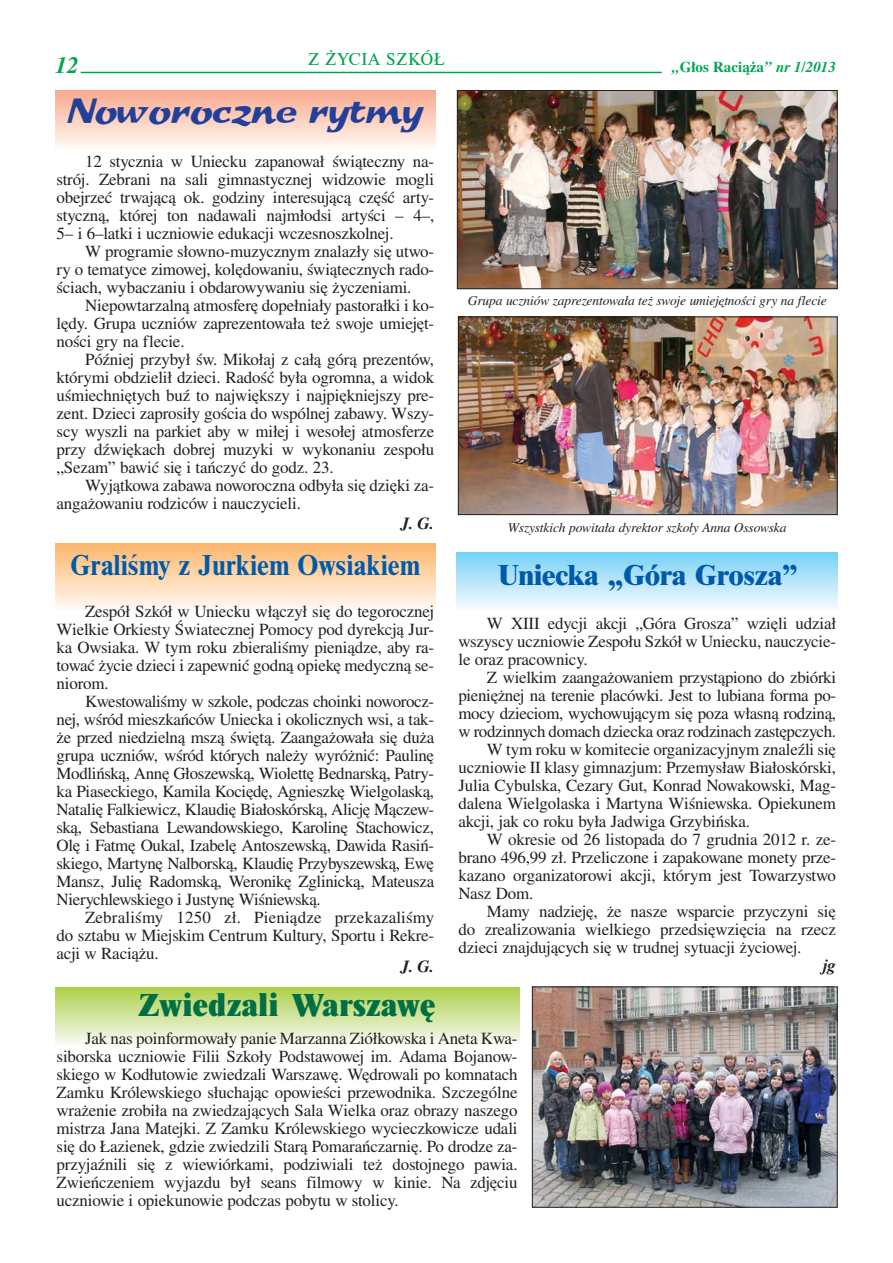
<style>
.page{position:relative;width:893px;height:1263px;background:#fff}
.page>*{position:absolute;margin:0;border:0;box-sizing:border-box;transform-origin:0 0}
.t1{font:36px "EFN Rondo";letter-spacing:-.015em;color:#223f9a}
.t2{font:700 expanded 33px "Nimbus Rom DCE";color:#006f45}
.t3{font:700 30px "Nimbus Rom DCE";color:#005aaa;scale:.95 1}
.t4{font:700 expanded 30px "Nimbus Rom No 9 TCE";letter-spacing:-.02em;color:#005aaa}
.t5{font:italic 700 21px "Ptimes";color:#00a650}
.t6{font:18px "Nimbus Rom DCE";letter-spacing:.025em;color:#00a650}
.t7{font:16.95px/18px "Nimbus Rom No 9 LCE";letter-spacing:-.01em;color:#231f20;text-align:justify}
.t8{font:16.95px "Nimbus Rom No 9 LCE Med Ita";color:#231f20}
.t9{font:italic 13.5px "Nimbus Rom No 9 LCE";letter-spacing:-.01em;color:#231f20}
.t10{font:700 13.5px "Ptimes";color:#00a650}
.s1{font-style:italic}
</style>
<div class="page">
<hr style="left:81px;top:72px;width:581px;height:1px;background:#00a650">
<img style="left:534px;top:989px;width:301px;height:217px">
<div style="left:532px;top:987px;width:305px;height:221px;border:1px solid #231f20"></div>
<div style="left:55px;top:91px;width:381px;height:57px;background:linear-gradient(to bottom,#f9aa8e,#fff7f1)"></div>
<div style="left:457px;top:552px;width:380px;height:58px;background:linear-gradient(to bottom,#76d0f7,#f5fafe)"></div>
<div style="left:55px;top:544px;width:381px;height:65px;background:linear-gradient(to bottom,#fcb76c,#fff8f0)"></div>
<div style="left:55px;top:987px;width:464px;height:57px;background:linear-gradient(to bottom,#add049,#f7f9f1)"></div>
<img style="left:459px;top:92px;width:376px;height:195px">
<div style="left:457px;top:90px;width:380px;height:199px;border:1px solid #231f20"></div>
<img style="left:460px;top:319px;width:375px;height:194px">
<div style="left:458px;top:317px;width:379px;height:198px;border:1px solid #231f20"></div>
<p class="t6" style="left:308px;top:52px;width:138px">Z ŻYCIA SZKÓŁ</p>
<p class="t5" style="left:55px;top:56px;width:25px">12</p>
<p class="t10" style="left:672px;top:62px;width:165px"><span class="s1">„</span>G∏os Racià˝a<span class="s1">” nr 1/2013</span></p>
<h1 class="t1" style="left:67px;top:90px;width:358px">No wo rocz ne ryt my</h1>
<p class="t7" style="left:57px;top:154px;width:379px;text-indent:28px">12 stycz nia w Uniec ku za pa no wał świą tecz ny na - strój. Ze bra ni na sa li gim na stycz nej wi dzo wie mo gli obej rzeć trwa ją cą ok. go dzi ny in te re su ją cą część ar ty - stycz ną, któ rej ton nada wa li naj młod si ar ty ści – 4–, 5– i 6–lat ki i ucznio wie edu ka cji wcze snosz kol nej.</p>
<p class="t7" style="left:57px;top:244px;width:379px;text-indent:28px">W pro gra mie słow no -mu zycz nym zna la zły się utwo - ry o te ma ty ce zi mo wej, ko lę do wa niu, świą tecz nych ra do - ściach, wy ba cza niu i ob da ro wy wa niu się ży cze nia mi.</p>
<p class="t7" style="left:57px;top:298px;width:379px;text-indent:28px">Nie po wta rzal ną at mos fe rę do peł nia ły pa sto rał ki i ko - lę dy. Gru pa uczniów za pre zen to wa ła też swo je umie jęt - no ści gry na fle cie.</p>
<p class="t7" style="left:57px;top:352px;width:379px;text-indent:28px">Póź niej przy był św. Mi ko łaj z ca łą gó rą pre zen tów, któ ry mi ob dzie lił dzie ci. Ra dość by ła ogrom na, a wi dok uśmiech nię tych buź to naj więk szy i naj pięk niej szy pre - zent. Dzie ci za pro si ły go ścia do wspól nej za ba wy. Wszy - scy wy szli na par kiet aby w mi łej i we so łej at mos fe rze przy dźwię kach do brej mu zy ki w wy ko na niu ze spo łu „Se zam” ba wić się i tań czyć do godz. 23.</p>
<p class="t7" style="left:57px;top:478px;width:379px;text-indent:28px">Wy jąt ko wa za ba wa no wo rocz na od by ła się dzię ki za - an ga żo wa niu ro dzi ców i na uczy cie li.</p>
<p class="t8" style="left:401px;top:517px;width:35px">J. G.</p>
<h3 class="t3" style="left:70px;top:553px;width:370px">Graliśmy z Jurkiem Owsiakiem</h3>
<p class="t7" style="left:57px;top:604px;width:379px;text-indent:28px">Ze spół Szkół w Uniec ku włą czył się do te go rocz nej Wiel kie Or kie sty Świa tecz nej Po mo cy pod dy rek cją Jur - ka Owsia ka. W tym ro ku zbie ra li śmy pie nią dze, aby ra - to wać ży cie dzie ci i za pew nić god ną opie kę me dycz ną se - nio rom.</p>
<p class="t7" style="left:57px;top:694px;width:379px;text-indent:28px">Kwe sto wa li śmy w szko le, pod czas cho in ki no wo rocz - nej, wśród miesz kań ców Uniec ka i oko licz nych wsi, a tak - że przed nie dziel ną mszą świę tą. Za an ga żo wa ła się du ża gru pa uczniów, wśród któ rych na le ży wy róż nić: Pau li nę Mo dliń ską, An nę Gło szew ską, Wio let tę Bed nar ską, Pa try - ka Pia sec kie go, Ka mi la Ko cię dę, Agniesz kę Wiel go la ską, Na ta lię Fal kie wicz, Klau dię Bia ło skór ską, Ali cję Mą czew - ską, Se ba stia na Le wan dow skie go, Ka ro li nę Sta cho wicz, Olę i Fat mę Oukal, Iza be lę An to szew ską, Da wi da Ra siń - skie go, Mar ty nę Na lbor ską, Klau dię Przy by szew ską, Ewę Mansz, Ju lię Ra dom ską, We ro ni kę Zgli nic ką, Ma te usza Nie ry chlew skie go i Ju sty nę Wi śniew ską.</p>
<p class="t7" style="left:57px;top:910px;width:379px;text-indent:28px">Ze bra li śmy 1250 zł. Pie nią dze prze ka za li śmy do szta bu w Miej skim Cen trum Kul tu ry, Spor tu i Re kre - acji w Ra cią żu.</p>
<p class="t8" style="left:401px;top:960px;width:35px">J. G.</p>
<h2 class="t2" style="left:139px;top:992px;width:298px">Zwie dza li War sza wę</h2>
<p class="t9" style="left:468px;top:295px;width:361px">Gru pa uczniów za pre zen to wa ła też swo je umie jęt no ści gry na fle cie</p>
<p class="t9" style="left:508px;top:523px;width:280px">Wszyst kich po wi ta ła dy rek tor szko ły An na Ossow ska</p>
<h3 class="t4" style="left:498px;top:564px;width:301px">Uniecka „Góra Grosza”</h3>
<p class="t7" style="left:458px;top:616px;width:379px;text-indent:28px">W XIII edy cji ak cji „Gó ra Gro sza” wzię li udział wszy scy ucznio wie Ze spo łu Szkół w Uniec ku, na uczy cie - le oraz pra cow ni cy.</p>
<p class="t7" style="left:487px;top:670px;width:351px">Z wiel kim za an ga żo wa niem przy stą pio no do zbiór ki</p>
<p class="t7" style="left:458px;top:688px;width:379px">pie nięż nej na te re nie pla ców ki. Jest to lu bia na for ma po -</p>
<p class="t7" style="left:458px;top:706px;width:379px">mo cy dzie ciom, wy cho wu ją cym się po za wła sną ro dzi ną,</p>
<p class="t7" style="left:458px;top:724px;width:379px">w ro dzin nych do mach dziec ka oraz ro dzi nach za stęp czych.</p>
<p class="t7" style="left:487px;top:742px;width:351px">W tym ro ku w ko mi te cie or ga ni za cyj nym zna leź li się</p>
<p class="t7" style="left:458px;top:760px;width:379px">ucznio wie II kla sy gim na zjum: Prze my sław Bia ło skór ski,</p>
<p class="t7" style="left:458px;top:778px;width:379px">Ju lia Cy bul ska, Ce za ry Gut, Kon rad No wa kow ski, Mag -</p>
<p class="t7" style="left:458px;top:796px;width:379px">da le na Wiel go la ska i Mar ty na Wi śniew ska. Opie ku nem</p>
<p class="t7" style="left:458px;top:814px;width:293px">ak cji, jak co ro ku by ła Ja dwi ga Grzy biń ska.</p>
<p class="t7" style="left:487px;top:832px;width:351px">W okre sie od 26 li sto pa da do 7 grud nia 2012 r. ze -</p>
<p class="t7" style="left:458px;top:850px;width:379px">bra no 496,99 zł. Prze li czo ne i za pa ko wa ne mo ne ty prze -</p>
<p class="t7" style="left:458px;top:868px;width:379px">ka za no or ga ni za to ro wi ak cji, któ rym jest To wa rzy stwo</p>
<p class="t7" style="left:458px;top:886px;width:76px">Nasz Dom.</p>
<p class="t7" style="left:487px;top:904px;width:350px">Ma my na dzie ję, że na sze wspar cie przy czy ni się</p>
<p class="t7" style="left:458px;top:922px;width:379px">do zre ali zo wa nia wiel kie go przed się wzię cia na rzecz</p>
<p class="t7" style="left:458px;top:940px;width:345px">dzie ci znaj du ją cych się w trud nej sy tu acji ży cio wej.</p>
<p class="t8" style="left:823px;top:959px;width:15px">jg</p>
<p class="t7" style="left:57px;top:1031px;width:463px;text-indent:28px">Jak nas po in for mo wa ły pa nie Ma rzan na Ziół kow ska i Ane ta Kwa - si bor ska ucznio wie Fi lii Szko ły Pod sta wo wej im. Ada ma Bo ja now - skie go w Ko dłu to wie zwie dza li War sza wę. Wę dro wa li po kom na tach Zam ku Kró lew skie go słu cha jąc opo wie ści prze wod ni ka. Szcze gól ne wra że nie zro bi ła na zwie dza ją cych Sa la Wiel ka oraz ob ra zy na sze go mi strza Ja na Ma tej ki. Z Zam ku Kró lew skie go wy ciecz ko wi cze uda li się do Ła zie nek, gdzie zwie dzi li Sta rą Po ma rań czar nię. Po dro dze za - przy jaź ni li się z wie wiór ka mi, po dzi wia li też do stoj ne go pa wia.<br>Zwień cze niem wy jaz du był se ans fil mo wy w ki nie. Na zdję ciu ucznio wie i opie ku no wie pod czas po by tu w sto li cy.</p>
</div>
